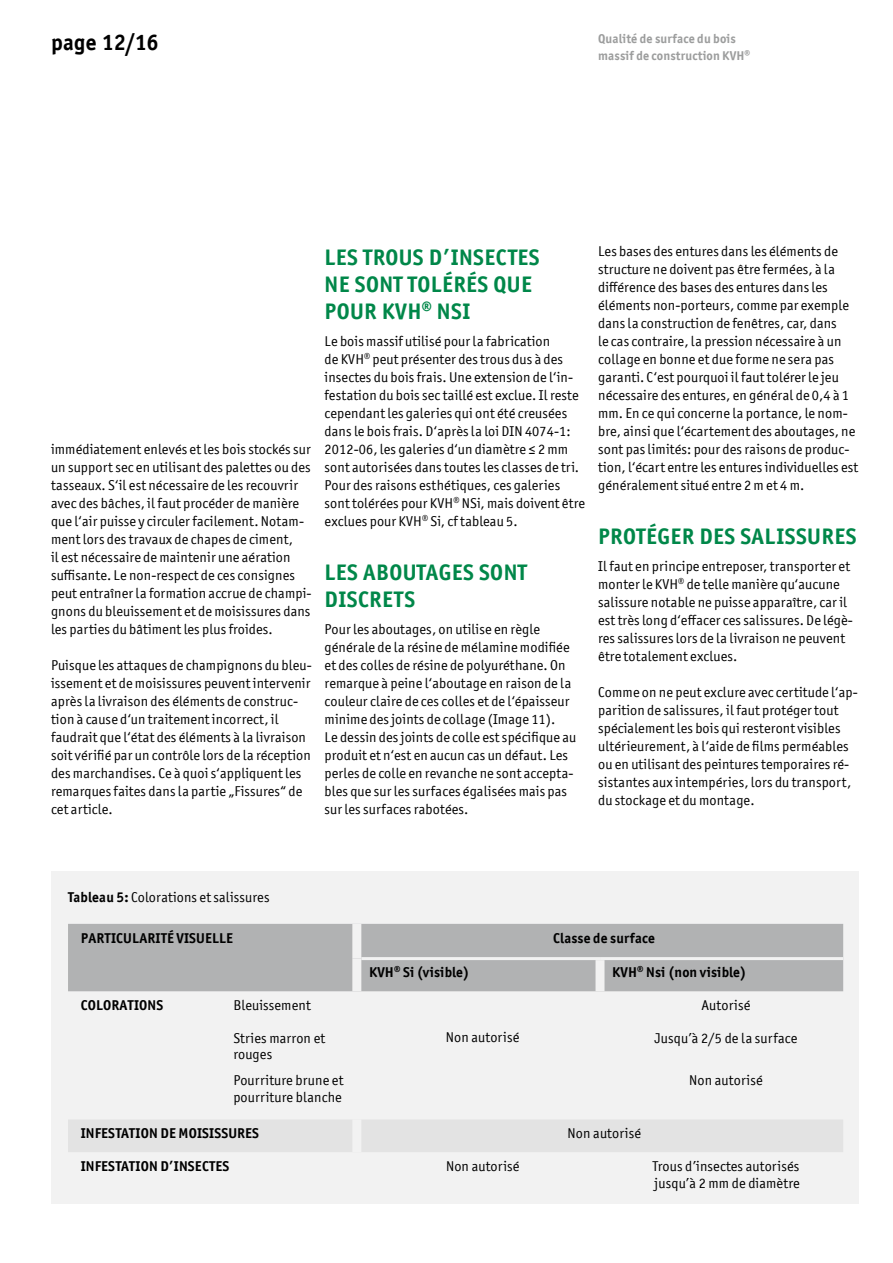
<style>
.page{position:relative;width:893px;height:1263px;background:#fff}
.page>*{position:absolute;margin:0;border:0;box-sizing:border-box;transform-origin:0 0}
._15_18_Franz{font:700 22.5px/27px "Officina Sans ITC Pro";letter-spacing:.02em;color:#008749}
.t1{font:700 22.5px "Officina Sans ITC Pro";letter-spacing:.01em;color:#000}
.Fließ_9_5_12_Franz{font:14.25px/18px "Officina Sans ITC Pro";letter-spacing:.01em;color:#000}
.BS-Holz_2013_Fließ_8{font:14.25px/16.5px "Officina Sans ITC Pro";letter-spacing:.01em;color:#000}
.BS-Holz_2013_Fließ_8-2{font:700 14.25px "Officina Sans ITC Pro";letter-spacing:.01em;color:#000}
.BS-Holz_2013_Fließ_9{font:14.25px "Officina Sans ITC Pro";letter-spacing:.01em;color:#000}
.t2{font:700 12.75px/16.5px "Officina Sans ITC Pro";letter-spacing:.01em;color:#9c9d9d}
.s1{font-weight:700}
</style>
<div class="page">
<div style="left:51px;top:871px;width:808px;height:333px;background:#f2f2f2"></div>
<div style="left:68px;top:924px;width:775px;height:67px;background:#b1b2b3"></div>
<div style="left:68px;top:1120px;width:775px;height:32px;background:#e3e3e3"></div>
<div style="left:352px;top:1119px;width:9px;height:33px;background:#f2f2f2"></div>
<div style="left:595px;top:960px;width:9px;height:31px;background:#f2f2f2"></div>
<hr style="left:361px;top:957px;width:239px;height:3px;background:#f2f2f2">
<hr style="left:600px;top:957px;width:243px;height:3px;background:#f2f2f2">
<div style="left:352px;top:924px;width:9px;height:34px;background:#f2f2f2"></div>
<div style="left:352px;top:958px;width:9px;height:33px;background:#f2f2f2"></div>
<h1 class="t1" style="left:51px;top:29px;width:109px">page 12/16</h1>
<p class="t2" style="left:598px;top:31px;width:154px">Qualité de surface du bois massif de construction KVH®</p>
<p class="Fließ_9_5_12_Franz" style="left:51px;top:440px;width:262px">immédiatement enlevés et les bois stockés sur un support sec en utilisant des palettes ou des tasseaux. S‘il est nécessaire de les recouvrir avec des bâches, il faut procéder de manière que l‘air puisse y circuler facilement. Notam&shy;ment lors des travaux de chapes de ciment,<br>il est nécessaire de maintenir une aération suffisante. Le non-respect de ces consignes peut entraîner la formation accrue de champi&shy;gnons du bleuissement et de moisissures dans les parties du bâtiment les plus froides.</p>
<p class="Fließ_9_5_12_Franz" style="left:51px;top:656px;width:262px">Puisque les attaques de champignons du bleu&shy;issement et de moisissures peuvent intervenir après la livraison des éléments de construc&shy;tion à cause d‘un traitement incorrect, il faudrait que l‘état des éléments à la livraison soit vérifié par un contrôle lors de la réception des marchandises. Ce à quoi s‘appliquent les remarques faites dans la partie „Fissures“ de cet article.</p>
<p class="_15_18_Franz" style="left:325px;top:243px;width:217px">LES TROUS D’INSECTES<br>NE SONT TOLÉRÉS QUE<br>POUR KVH® NSI</p>
<p class="Fließ_9_5_12_Franz" style="left:325px;top:332px;width:262px">Le bois massif utilisé pour la fabrication<br>de KVH® peut présenter des trous dus à des insectes du bois frais. Une extension de l‘in&shy;festation du bois sec taillé est exclue. Il reste cependant les galeries qui ont été creusées dans le bois frais. D‘après la loi DIN 4074-1:<br>2012-06, les galeries d‘un diamètre ≤ 2 mm sont autorisées dans toutes les classes de tri.<br>Pour des raisons esthétiques, ces galeries sont tolérées pour KVH® NSi, mais doivent être exclues pour KVH® Si, cf tableau 5.</p>
<p class="_15_18_Franz" style="left:325px;top:558px;width:204px">LES ABOUTAGES SONT</p>
<p class="_15_18_Franz" style="left:325px;top:585px;width:92px">DISCRETS</p>
<p class="Fließ_9_5_12_Franz" style="left:325px;top:620px;width:253px">Pour les aboutages, on utilise en règle générale de la résine de mélamine modifiée et des colles de résine de polyuréthane. On remarque à peine l‘aboutage en raison de la couleur claire de ces colles et de l‘épaisseur minime des joints de collage (Image 11).<br>Le dessin des joints de colle est spécifique au produit et n‘est en aucun cas un défaut. Les perles de colle en revanche ne sont accepta&shy;bles que sur les surfaces égalisées mais pas sur les surfaces rabotées.</p>
<p class="Fließ_9_5_12_Franz" style="left:598px;top:242px;width:262px">Les bases des entures dans les éléments de structure ne doivent pas être fermées, à la différence des bases des entures dans les éléments non-porteurs, comme par exemple dans la construction de fenêtres, car, dans<br>le cas contraire, la pression nécessaire à un collage en bonne et due forme ne sera pas garanti. C‘est pourquoi il faut tolérer le jeu nécessaire des entures, en général de 0,4 à 1 mm. En ce qui concerne la portance, le nom&shy;bre, ainsi que l‘écartement des aboutages, ne sont pas limités: pour des raisons de produc&shy;tion, l‘écart entre les entures individuelles est généralement situé entre 2 m et 4 m.</p>
<p class="_15_18_Franz" style="left:598px;top:522px;width:260px">PROTÉGER DES SALISSURES</p>
<p class="Fließ_9_5_12_Franz" style="left:598px;top:557px;width:256px">Il faut en principe entreposer, transporter et monter le KVH® de telle manière qu‘aucune salissure notable ne puisse apparaître, car il est très long d‘effacer ces salissures. De légè&shy;res salissures lors de la livraison ne peuvent être totalement exclues.</p>
<p class="Fließ_9_5_12_Franz" style="left:598px;top:683px;width:261px">Comme on ne peut exclure avec certitude l‘ap&shy;parition de salissures, il faut protéger tout spécialement les bois qui resteront visibles ultérieurement, à l‘aide de films perméables ou en utilisant des peintures temporaires ré&shy;sistantes aux intempéries, lors du transport, du stockage et du montage.</p>
<p class="BS-Holz_2013_Fließ_9" style="left:68px;top:889px;width:203px"><span class="s1">Tableau 5:</span> Colorations et salissures</p>
<p class="BS-Holz_2013_Fließ_8-2" style="left:81px;top:929px;width:154px">PARTICULARITÉ VISUELLE</p>
<p class="BS-Holz_2013_Fließ_8-2" style="left:553px;top:929px;width:103px">Classe de surface</p>
<p class="BS-Holz_2013_Fließ_8-2" style="left:369px;top:964px;width:102px">KVH® Si (visible)</p>
<p class="BS-Holz_2013_Fließ_8-2" style="left:612px;top:964px;width:136px">KVH® Nsi (non visible)</p>
<p class="BS-Holz_2013_Fließ_8-2" style="left:81px;top:996px;width:84px">COLORATIONS</p>
<p class="BS-Holz_2013_Fließ_8" style="left:233px;top:997px;width:79px">Bleuissement</p>
<p class="BS-Holz_2013_Fließ_8" style="left:446px;top:1029px;width:75px">Non autorisé</p>
<p class="BS-Holz_2013_Fließ_8" style="left:701px;top:997px;width:50px">Autorisé</p>
<p class="BS-Holz_2013_Fließ_8" style="left:233px;top:1030px;width:93px">Stries marron et rouges</p>
<p class="BS-Holz_2013_Fließ_8" style="left:654px;top:1030px;width:145px">Jusqu’à 2/5 de la surface</p>
<p class="BS-Holz_2013_Fließ_8" style="left:233px;top:1072px;width:112px">Pourriture brune et pourriture blanche</p>
<p class="BS-Holz_2013_Fließ_8" style="left:689px;top:1072px;width:75px">Non autorisé</p>
<p class="BS-Holz_2013_Fließ_8-2" style="left:81px;top:1124px;width:180px">INFESTATION DE MOISISSURES</p>
<p class="BS-Holz_2013_Fließ_8" style="left:568px;top:1125px;width:75px">Non autorisé</p>
<p class="BS-Holz_2013_Fließ_8-2" style="left:81px;top:1157px;width:150px">INFESTATION D’INSECTES</p>
<p class="BS-Holz_2013_Fließ_8" style="left:446px;top:1158px;width:75px">Non autorisé</p>
<p class="BS-Holz_2013_Fließ_8" style="left:653px;top:1158px;width:148px">Trous d’insectes autorisés</p>
<p class="BS-Holz_2013_Fließ_8" style="left:655px;top:1174px;width:147px">jusqu’à 2 mm de diamètre</p>
</div>
